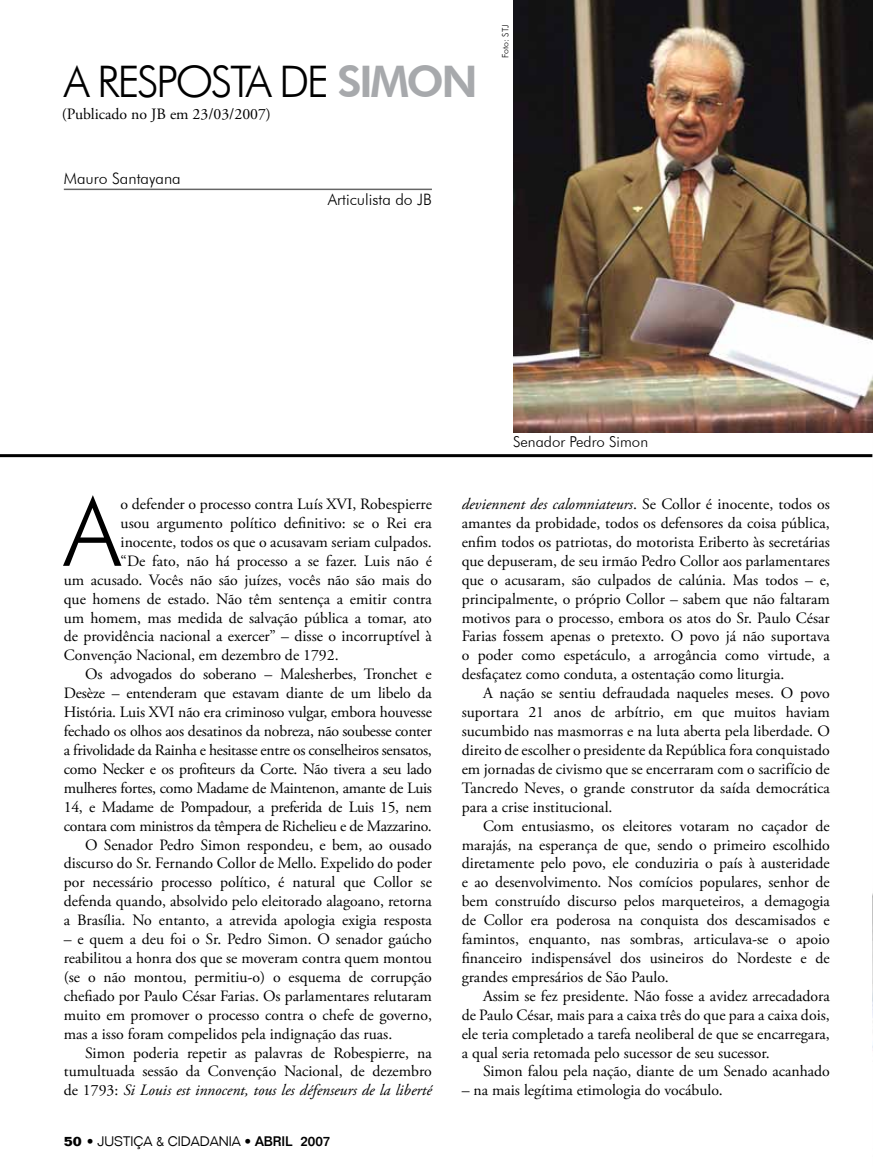
<style>
.page{position:relative;width:873px;height:1170px;background:#fff}
.page>*{position:absolute;margin:0;border:0;box-sizing:border-box;transform-origin:0 0}
.t1{font:300 95.1px "Futura BT";color:#000}
.t2{font:300 43.5px "Futura BT";color:#000}
.t3{font:800 43.5px "Futura BT";color:#a7a9ac}
.t4{font:15.75px/18.9px "Adobe Garamond Pro";color:#000;text-align:justify}
.t5{font:15.75px "Adobe Garamond Pro";letter-spacing:-.02em;color:#000}
.t6{font:300 15.75px "Futura BT";color:#000}
.t7{font:300 15px "Futura BT";color:#000}
.t8{font:300 13.5px "Folio";color:#000}
.t9{font:300 8.7px "Futura BT";color:#000}
.s1{font-weight:300;color:#000}
.s2{font-style:italic}
.s3{font-weight:700}
.s4{font-weight:500}
</style>
<div class="page">
<img style="left:872px;top:0;width:1px;height:1051px">
<hr style="left:0;top:454px;width:872px;height:3px;background:#000">
<hr style="left:64px;top:188px;width:368px;height:2px;background:#000">
<img style="left:513px;top:0;width:359px;height:432px">
<h2 class="t2" style="left:64px;top:55px;width:56px">A resposta</h2>
<h2 class="t3" style="left:279px;top:55px;width:200px"><span class="s1">de</span> SIMON</h2>
<p class="t4" style="left:62px;top:106px;width:211px">(Publicado no JB em 23/03/2007)</p>
<p class="t6" style="left:64px;top:169px;width:118px">Mauro Santayana</p>
<p class="t6" style="left:327px;top:190px;width:106px">Articulista do JB</p>
<p class="t9" style="left:500px;top:58px;width:35px;rotate:-90deg">Foto: STJ</p>
<p class="t7" style="left:513px;top:432px;width:136px">Senador Pedro Simon</p>
<h1 class="t1" style="left:64px;top:474px;width:58px">A</h1>
<p class="t4" style="left:121px;top:495px;width:313px">o defender o processo contra Luís XVI, Robespierre</p>
<p class="t4" style="left:121px;top:514px;width:312px">usou argumento político definitivo: se o Rei era</p>
<p class="t4" style="left:121px;top:533px;width:312px">inocente, todos os que o acusavam seriam culpados.</p>
<p class="t4" style="left:121px;top:552px;width:313px">“De fato, não há processo a se fazer. Luis não é</p>
<p class="t4" style="left:64px;top:571px;width:369px">um acusado. Vocês não são juízes, vocês não são mais do</p>
<p class="t4" style="left:64px;top:589px;width:369px">que homens de estado. Não têm sentença a emitir contra</p>
<p class="t4" style="left:64px;top:608px;width:369px">um homem, mas medida de salvação pública a tomar, ato</p>
<p class="t4" style="left:64px;top:627px;width:369px">de providência nacional a exercer” – disse o incorruptível à</p>
<p class="t4" style="left:64px;top:646px;width:276px">Convenção Nacional, em dezembro de 1792.</p>
<p class="t4" style="left:85px;top:665px;width:348px">Os advogados do soberano – Malesherbes, Tronchet e</p>
<p class="t4" style="left:64px;top:684px;width:369px">Desèze – entenderam que estavam diante de um libelo da</p>
<p class="t4" style="left:64px;top:703px;width:369px">História. Luis XVI não era criminoso vulgar, embora houvesse</p>
<p class="t4" style="left:64px;top:722px;width:369px">fechado os olhos aos desatinos da nobreza, não soubesse conter</p>
<p class="t5" style="left:64px;top:740px;width:369px">a frivolidade da Rainha e hesitasse entre os conselheiros sensatos,</p>
<p class="t5" style="left:64px;top:759px;width:369px">como Necker e os profiteurs da Corte. Não tivera a seu lado</p>
<p class="t5" style="left:64px;top:778px;width:369px">mulheres fortes, como Madame de Maintenon, amante de Luis</p>
<p class="t5" style="left:64px;top:797px;width:369px">14, e Madame de Pompadour, a preferida de Luis 15, nem</p>
<p class="t5" style="left:64px;top:816px;width:369px">contara com ministros da têmpera de Richelieu e de Mazzarino.</p>
<p class="t4" style="left:85px;top:835px;width:348px">O Senador Pedro Simon respondeu, e bem, ao ousado</p>
<p class="t4" style="left:64px;top:854px;width:369px">discurso do Sr. Fernando Collor de Mello. Expelido do poder</p>
<p class="t4" style="left:64px;top:873px;width:369px">por necessário processo político, é natural que Collor se</p>
<p class="t4" style="left:64px;top:892px;width:369px">defenda quando, absolvido pelo eleitorado alagoano, retorna</p>
<p class="t4" style="left:64px;top:911px;width:369px">a Brasília. No entanto, a atrevida apologia exigia resposta</p>
<p class="t4" style="left:64px;top:930px;width:369px">– e quem a deu foi o Sr. Pedro Simon. O senador gaúcho reabilitou a honra dos que se moveram contra quem montou (se o não montou, permitiu-o) o esquema de corrupção chefiado por Paulo César Farias. Os parlamentares relutaram muito em promover o processo contra o chefe de governo, mas a isso foram compelidos pela indignação das ruas.</p>
<p class="t4" style="left:64px;top:1043px;width:369px;text-indent:21px">Simon poderia repetir as palavras de Robespierre, na tumultuada sessão da Convenção Nacional, de dezembro de 1793: <span class="s2">Si Louis est innocent, tous les défenseurs de la liberté</span></p>
<p class="t8" style="left:64px;top:1132px;width:268px"><span class="s3">50</span> • JUSTIÇA &amp; CIDADANIA • <span class="s4">ABRIL 2007</span></p>
<p class="t4" style="left:461px;top:495px;width:369px"><span class="s2">deviennent des calomniateurs</span>. Se Collor é inocente, todos os amantes da probidade, todos os defensores da coisa pública, enfim todos os patriotas, do motorista Eriberto às secretárias que depuseram, de seu irmão Pedro Collor aos parlamentares que o acusaram, são culpados de calúnia. Mas todos – e, principalmente, o próprio Collor – sabem que não faltaram motivos para o processo, embora os atos do Sr. Paulo César Farias fossem apenas o pretexto. O povo já não suportava o poder como espetáculo, a arrogância como virtude, a desfaçatez como conduta, a ostentação como liturgia.</p>
<p class="t4" style="left:461px;top:684px;width:369px;text-indent:21px">A nação se sentiu defraudada naqueles meses. O povo suportara 21 anos de arbítrio, em que muitos haviam sucumbido nas masmorras e na luta aberta pela liberdade. O direito de escolher o presidente da República fora conquistado em jornadas de civismo que se encerraram com o sacrifício de Tancredo Neves, o grande construtor da saída democrática para a crise institucional.</p>
<p class="t4" style="left:461px;top:816px;width:369px;text-indent:21px">Com entusiasmo, os eleitores votaram no caçador de marajás, na esperança de que, sendo o primeiro escolhido diretamente pelo povo, ele conduziria o país à austeridade e ao desenvolvimento. Nos comícios populares, senhor de bem construído discurso pelos marqueteiros, a demagogia de Collor era poderosa na conquista dos descamisados e famintos, enquanto, nas sombras, articulava-se o apoio financeiro indispensável dos usineiros do Nordeste e de grandes empresários de São Paulo.</p>
<p class="t4" style="left:461px;top:986px;width:369px;text-indent:21px">Assim se fez presidente. Não fosse a avidez arrecadadora de Paulo César, mais para a caixa três do que para a caixa dois, ele teria completado a tarefa neoliberal de que se encarregara, a qual seria retomada pelo sucessor de seu sucessor.</p>
<p class="t4" style="left:483px;top:1062px;width:348px">Simon falou pela nação, diante de um Senado acanhado</p>
<p class="t4" style="left:461px;top:1081px;width:262px">– na mais legítima etimologia do vocábulo.</p>
</div>
